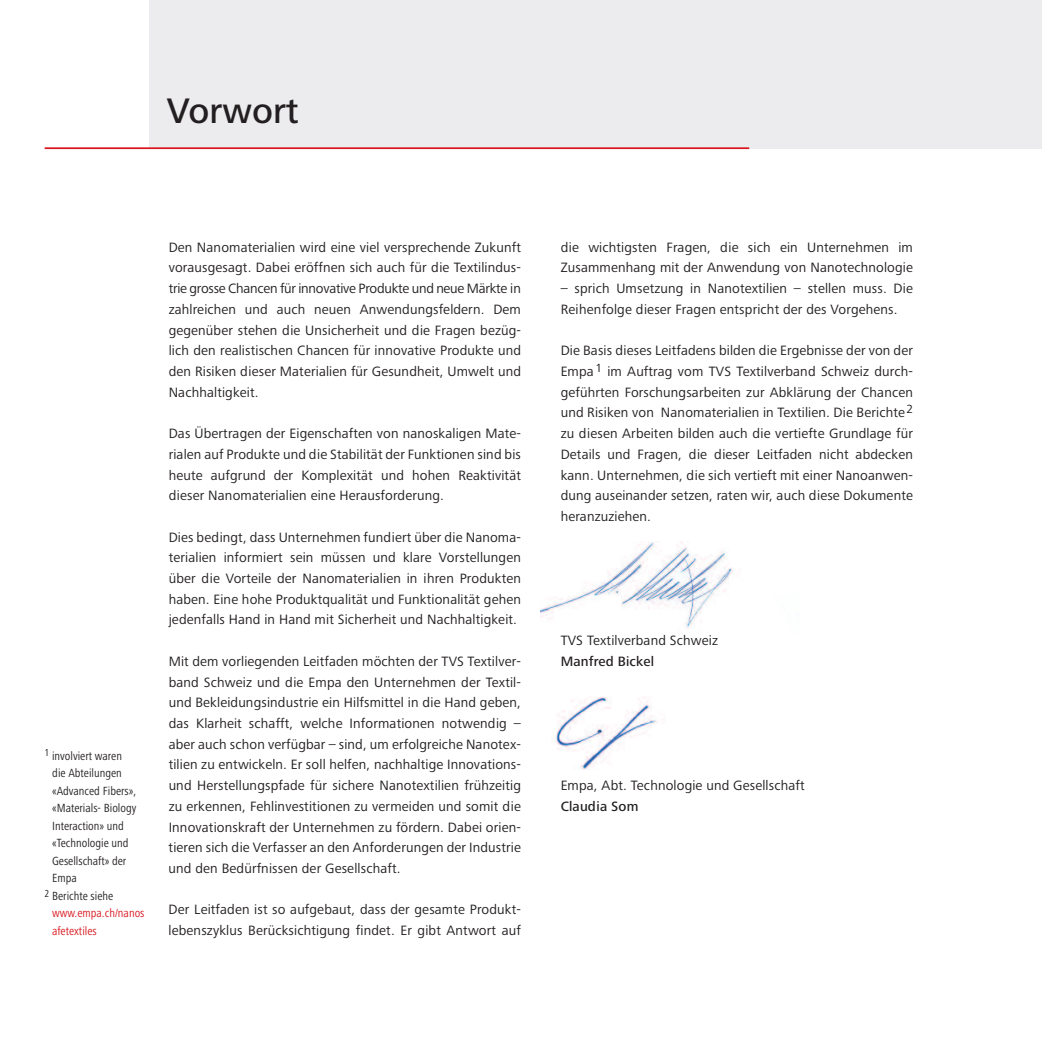
<style>
.page{position:relative;width:1042px;height:1042px;background:#fff}
.page>*{position:absolute;margin:0;border:0;box-sizing:border-box;transform-origin:0 0}
.t1{font:500 36.75px "Frutiger Next Pro";color:#231f20}
.t2{font:14px/20.7px "Frutiger Next Pro";letter-spacing:.01em;color:#231f20;text-align:justify}
.t3{font:500 14px "Frutiger Next Pro";letter-spacing:.01em;color:#231f20}
.t4{font:condensed 12.25px "Frutiger Next Pro";color:#231f20}
.t5{font:condensed 12.25px "Frutiger Next Pro";color:#d8171f}
</style>
<div class="page">
<div style="left:149px;top:0;width:893px;height:148px;background:#ececee"></div>
<hr style="left:45px;top:147px;width:704px;height:2px;background:#d8171f">
<img style="left:541px;top:542px;width:192px;height:86px">
<img style="left:556px;top:697px;width:108px;height:72px">
<h1 class="t1" style="left:167px;top:99px;width:133px">Vorwort</h1>
<p class="t4" style="left:45px;top:752px;width:79px"><sup>1</sup> involviert waren</p>
<p class="t4" style="left:52px;top:769px;width:71px">die Abteilungen</p>
<p class="t4" style="left:52px;top:787px;width:86px">«Advanced Fibers»,</p>
<p class="t4" style="left:52px;top:804px;width:86px">«Materials- Biology</p>
<p class="t4" style="left:52px;top:822px;width:73px">Interaction» und</p>
<p class="t4" style="left:52px;top:839px;width:78px">«Technologie und</p>
<p class="t4" style="left:52px;top:857px;width:76px">Gesellschaft» der</p>
<p class="t4" style="left:52px;top:874px;width:26px">Empa</p>
<p class="t4" style="left:45px;top:892px;width:70px"><sup>2</sup> Berichte siehe</p>
<p class="t5" style="left:52px;top:909px;width:94px">www.empa.ch/nanos</p>
<p class="t5" style="left:52px;top:927px;width:46px">afetextiles</p>
<p class="t2" style="left:169px;top:238px;width:354px">Den Nanomaterialien wird eine viel versprechende Zukunft vorausgesagt. Dabei eröffnen sich auch für die Textilindus&shy;trie grosse Chancen für innovative Produkte und neue Märkte in zahlreichen und auch neuen Anwendungsfeldern. Dem gegenüber stehen die Unsicherheit und die Fragen bezüg&shy;lich den realistischen Chancen für innovative Produkte und den Risiken dieser Materialien für Gesundheit, Umwelt und Nachhaltigkeit.</p>
<p class="t2" style="left:169px;top:425px;width:354px">Das Übertragen der Eigenschaften von nanoskaligen Mate&shy;rialen auf Produkte und die Stabilität der Funktionen sind bis heute aufgrund der Komplexität und hohen Reaktivität dieser Nanomaterialien eine Herausforderung.</p>
<p class="t2" style="left:169px;top:528px;width:354px">Dies bedingt, dass Unternehmen fundiert über die Nanoma&shy;terialien informiert sein müssen und klare Vorstellungen über die Vorteile der Nanomaterialien in ihren Produkten haben. Eine hohe Produktqualität und Funktionalität gehen jedenfalls Hand in Hand mit Sicherheit und Nachhaltigkeit.</p>
<p class="t2" style="left:169px;top:652px;width:354px">Mit dem vorliegenden Leitfaden möchten der TVS Textilver&shy;band Schweiz und die Empa den Unternehmen der Textil&shy;und Bekleidungsindustrie ein Hilfsmittel in die Hand geben, das Klarheit schafft, welche Informationen notwendig – aber auch schon verfügbar – sind, um erfolgreiche Nanotex&shy;tilien zu entwickeln. Er soll helfen, nachhaltige Innovations&shy;und Herstellungspfade für sichere Nanotextilien frühzeitig zu erkennen, Fehlinvestitionen zu vermeiden und somit die Innovationskraft der Unternehmen zu fördern. Dabei orien&shy;tieren sich die Verfasser an den Anforderungen der Industrie und den Bedürfnissen der Gesellschaft.</p>
<p class="t2" style="left:169px;top:901px;width:354px">Der Leitfaden ist so aufgebaut, dass der gesamte Produkt&shy;lebenszyklus Berücksichtigung findet. Er gibt Antwort auf</p>
<p class="t2" style="left:561px;top:238px;width:354px">die wichtigsten Fragen, die sich ein Unternehmen im<br>Zusammenhang mit der Anwendung von Nanotechnologie</p>
<p class="t2" style="left:561px;top:280px;width:354px">– sprich Umsetzung in Nanotextilien – stellen muss. Die<br>Reihenfolge dieser Fragen entspricht der des Vorgehens.</p>
<p class="t2" style="left:561px;top:342px;width:354px">Die Basis dieses Leitfadens bilden die Ergebnisse der von der Empa<sup>1</sup> im Auftrag vom TVS Textilverband Schweiz durch&shy;geführten Forschungsarbeiten zur Abklärung der Chancen und Risiken von Nanomaterialien in Textilien. Die Berichte<sup>2 </sup>zu diesen Arbeiten bilden auch die vertiefte Grundlage für Details und Fragen, die dieser Leitfaden nicht abdecken kann. Unternehmen, die sich vertieft mit einer Nanoanwen&shy;dung auseinander setzen, raten wir, auch diese Dokumente heranzuziehen.</p>
<p class="t2" style="left:561px;top:632px;width:159px">TVS Textilverband Schweiz</p>
<p class="t3" style="left:561px;top:656px;width:95px">Manfred Bickel</p>
<p class="t2" style="left:561px;top:776px;width:245px">Empa, Abt. Technologie und Gesellschaft</p>
<p class="t3" style="left:561px;top:801px;width:79px">Claudia Som</p>
</div>
